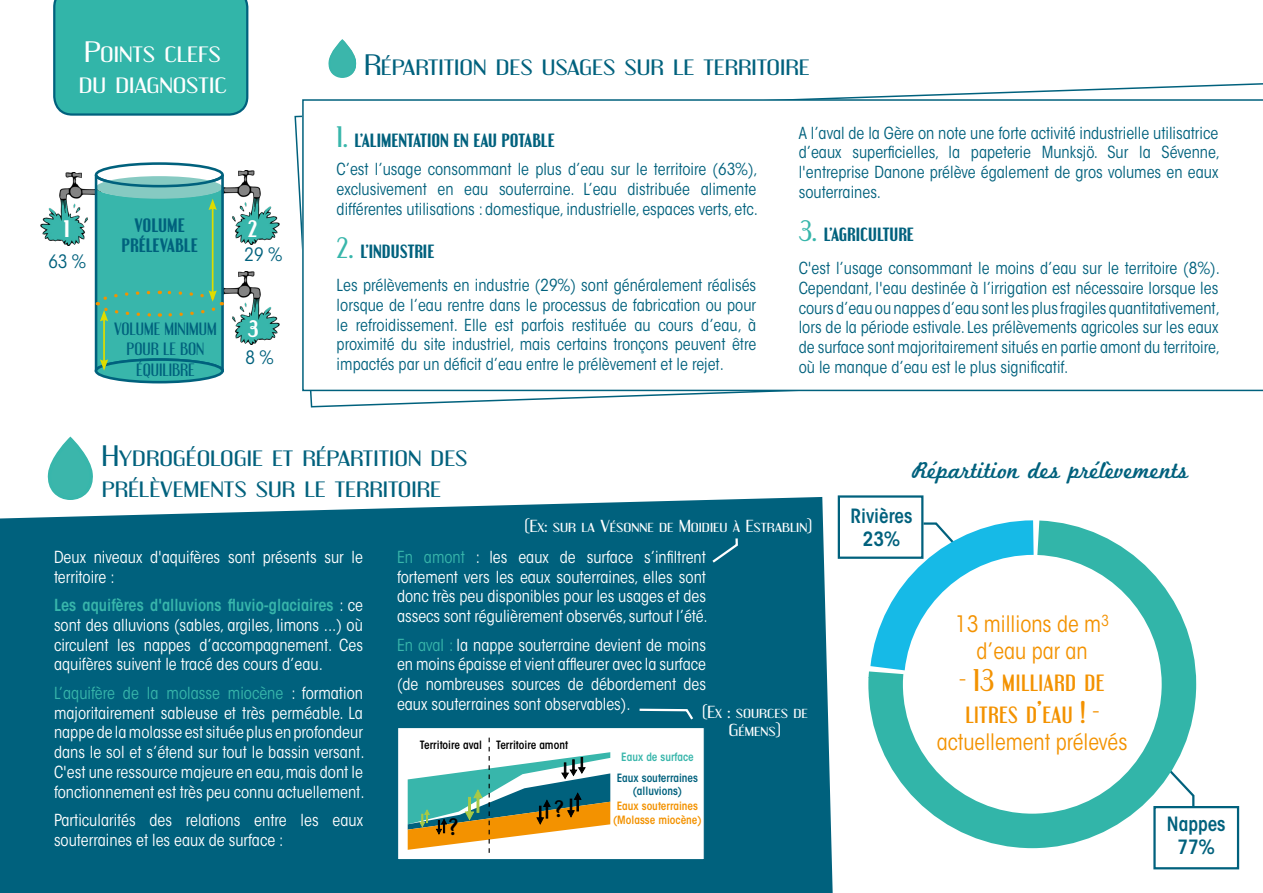
<style>
.page{position:relative;width:1263px;height:893px;background:#fff}
.page>*{position:absolute;margin:0;border:0;box-sizing:border-box;transform-origin:0 0}
.t1{font:27px/32.4px "Engebrechtre Rg";color:#f39200}
.t2{font:25.5px/30.6px "Engebrechtre Ex";color:#00617d}
.t3{font:25.5px/30.6px "Engebrechtre Ex";color:#fff}
.t4{font:24px "Marketing Script";color:#00617d}
.t5{font:condensed 22.5px/27px "ITC Avant Garde Std";color:#f39200;text-align:center}
.t6{font:700 20.55px "Engebrechtre Rg";color:#fff}
.t7{font:700 20.55px "Engebrechtre Rg";color:#000}
.t8{font:600 condensed 19.5px/23.4px "ITC Avant Garde Std";color:#00617d;text-align:center}
.t9{font:condensed 18.3px "ITC Avant Garde Std";color:#00617d}
.t10{font:700 16.8px/20.1px "Engebrechtre Rg";color:#00617d;text-align:center}
.t11{font:condensed 16.5px/19.8px "ITC Avant Garde Std";color:#00617d;text-align:justify}
.t12{font:condensed 16.5px/19.8px "ITC Avant Garde Std";color:#fff;text-align:justify}
.t13{font:700 16.5px "Engebrechtre Rg";color:#00617d}
.t14{font:15.3px/21px "Engebrechtre Rg";color:#00617d;text-align:center}
.t15{font:15px/18px "Engebrechtre Ex";color:#fff;text-align:center}
.t16{font:600 condensed 11.4px/13.6px "ITC Avant Garde Std";color:#f39200;text-align:center}
.t17{font:600 condensed 11.4px "ITC Avant Garde Std";color:#000}
.t18{font:600 condensed 11.4px/13.6px "ITC Avant Garde Std";color:#00617d;text-align:center}
.t19{font:600 condensed 11.4px "ITC Avant Garde Std";color:#38b6ab}
.s1{font-weight:400;font-size:25.5px;color:#38b6ab}
.s2{font-weight:600;color:#38b6ab}
.s3{color:#38b6ab}
</style>
<div class="page">
<svg style="left:1175px;top:776px;width:20px;height:30px"></svg>
<svg style="left:294px;top:83px;width:969px;height:325px"></svg>
<svg style="left:302px;top:99px;width:961px;height:292px"></svg>
<div style="left:53px;top:0;width:195px;height:116px;background:#32b5a9"></div>
<svg style="left:328px;top:39px;width:28px;height:39px"></svg>
<img style="left:225px;top:272px;width:55px;height:73px">
<img style="left:40px;top:172px;width:60px;height:74px">
<img style="left:219px;top:171px;width:61px;height:73px">
<div style="left:95px;top:162px;width:129px;height:25px;border:3px solid #00617d;border-radius:50%"></div>
<svg style="left:93px;top:174px;width:132px;height:210px"></svg>
<div style="left:96px;top:360px;width:127px;height:22px;background:#38b6ab;border-radius:50%"></div>
<div style="left:95px;top:358px;width:129px;height:25px;border:3px solid #00617d;border-radius:50%"></div>
<svg style="left:96px;top:189px;width:126px;height:182px;background:#3db4a6"></svg>
<div style="left:0;top:497px;width:833px;height:396px;background:#00617d"></div>
<svg style="left:710px;top:536px;width:29px;height:29px"></svg>
<div style="left:397px;top:727px;width:308px;height:133px;background:#fff;border:1px solid #00617d"></div>
<svg style="left:408px;top:738px;width:202px;height:115px"></svg>
<svg style="left:903px;top:503px;width:165px;height:212px"></svg>
<div style="left:868px;top:520px;width:328px;height:328px;border:34px solid #32b5a9;border-radius:145px"></div>
<div style="left:838px;top:495px;width:85px;height:64px;border:2px solid #00617d"></div>
<div style="left:1153px;top:806px;width:86px;height:63px;border:2px solid #00617d"></div>
<svg style="left:47px;top:437px;width:46px;height:63px"></svg>
<svg style="left:100px;top:497px;width:371px;height:6px"></svg>
<svg style="left:637px;top:707px;width:58px;height:15px"></svg>
<h2 class="t3" style="left:79px;top:36px;width:149px">Points clefs du diagnostic</h2>
<p class="t10" style="left:121px;top:215px;width:78px">VOLUME<br>PRÉLEVABLE</p>
<p class="t6" style="left:64px;top:216px;width:7px">1</p>
<p class="t6" style="left:248px;top:216px;width:11px">2</p>
<p class="t9" style="left:245px;top:243px;width:39px">29 %</p>
<p class="t9" style="left:48px;top:251px;width:39px">63 %</p>
<p class="t14" style="left:114px;top:318px;width:104px">VOLUME MINIMUM<br>POUR LE BON<br>ÉQUILIBRE</p>
<p class="t6" style="left:248px;top:316px;width:12px">3</p>
<p class="t9" style="left:245px;top:347px;width:30px">8 %</p>
<h2 class="t2" style="left:364px;top:49px;width:447px">Répartition des usages sur le territoire</h2>
<p class="t13" style="left:337px;top:130px;width:220px"><span class="s1">1.</span> L’ALIMENTATION EN EAU POTABLE</p>
<p class="t11" style="left:337px;top:160px;width:423px">C’est l’usage consommant le plus d’eau sur le territoire (63%), exclusivement en eau souterraine. L’eau distribuée alimente différentes utilisations : domestique, industrielle, espaces verts, etc.</p>
<p class="t13" style="left:337px;top:242px;width:99px"><span class="s1">2.</span> L’INDUSTRIE</p>
<p class="t11" style="left:337px;top:275px;width:421px">Les prélèvements en industrie (29%) sont généralement réalisés lorsque de l’eau rentre dans le processus de fabrication ou pour le refroidissement. Elle est parfois restituée au cours d’eau, à proximité du site industriel, mais certains tronçons peuvent être impactés par un déficit d’eau entre le prélèvement et le rejet.</p>
<p class="t11" style="left:799px;top:123px;width:423px">A l’aval de la Gère on note une forte activité industrielle utilisatrice d’eaux superficielles, la papeterie Munksjö. Sur la Sévenne, l'entreprise Danone prélève également de gros volumes en eaux souterraines.</p>
<p class="t13" style="left:799px;top:225px;width:117px"><span class="s1">3.</span> L’AGRICULTURE</p>
<p class="t11" style="left:799px;top:258px;width:423px">C'est l’usage consommant le moins d’eau sur le territoire (8%).<br>Cependant, l'eau destinée à l’irrigation est nécessaire lorsque les cours d’eau ou nappes d’eau sont les plus fragiles quantitativement, lors de la période estivale. Les prélèvements agricoles sur les eaux de surface sont majoritairement situés en partie amont du territoire, où le manque d’eau est le plus significatif.</p>
<h2 class="t2" style="left:102px;top:440px;width:367px">Hydrogéologie et répartition des prélèvements sur le territoire</h2>
<p class="t15" style="left:524px;top:517px;width:289px">(Ex: sur la Vésonne de Moidieu à Estrablin)</p>
<p class="t12" style="left:54px;top:547px;width:310px">Deux niveaux d'aquifères sont présents sur le territoire :</p>
<p class="t12" style="left:54px;top:595px;width:310px"><span class="s2">Les aquifères d'alluvions fluvio-glaciaires</span> : ce sont des alluvions (sables, argiles, limons ...) où circulent les nappes d’accompagnement. Ces aquifères suivent le tracé des cours d’eau.</p>
<p class="t12" style="left:54px;top:683px;width:312px"><span class="s3">L’aquifère de la molasse miocène</span> : formation majoritairement sableuse et très perméable. La nappe de la molasse est située plus en profondeur dans le sol et s’étend sur tout le bassin versant.<br>C'est une ressource majeure en eau, mais dont le fonctionnement est très peu connu actuellement.</p>
<p class="t12" style="left:54px;top:810px;width:310px">Particularités des relations entre les eaux souterraines et les eaux de surface :</p>
<p class="t12" style="left:397px;top:547px;width:312px"><span class="s3">En amont</span> : les eaux de surface s’infiltrent fortement vers les eaux souterraines, elles sont donc très peu disponibles pour les usages et des assecs sont régulièrement observés, surtout l’été.</p>
<p class="t12" style="left:397px;top:635px;width:311px"><span class="s3">En aval :</span> la nappe souterraine devient de moins en moins épaisse et vient affleurer avec la surface (de nombreuses sources de débordement des eaux souterraines sont observables).</p>
<p class="t19" style="left:621px;top:750px;width:74px">Eaux de surface</p>
<p class="t18" style="left:617px;top:771px;width:83px">Eaux souterraines (alluvions)</p>
<p class="t16" style="left:613px;top:799px;width:90px">Eaux souterraines (Molasse miocène)</p>
<p class="t15" style="left:702px;top:703px;width:107px">(Ex : sources de<br>Gémens)</p>
<p class="t17" style="left:420px;top:738px;width:150px">Territoire aval Territoire amont</p>
<p class="t7" style="left:555px;top:796px;width:10px">?</p>
<p class="t7" style="left:449px;top:814px;width:10px">?</p>
<h3 class="t4" style="left:912px;top:456px;width:278px">Répartition des prélèvements</h3>
<p class="t8" style="left:851px;top:504px;width:63px">Rivières<br>23%</p>
<h3 class="t5" style="left:955px;top:610px;width:155px">13 millions de m<sup>3 </sup>d’eau par an</h3>
<h1 class="t1" style="left:959px;top:664px;width:147px">- 13 milliard de litres d’eau ! -</h1>
<h3 class="t5" style="left:937px;top:729px;width:192px">actuellement prélevés</h3>
<p class="t8" style="left:1167px;top:812px;width:60px">Nappes<br>77%</p>
</div>
